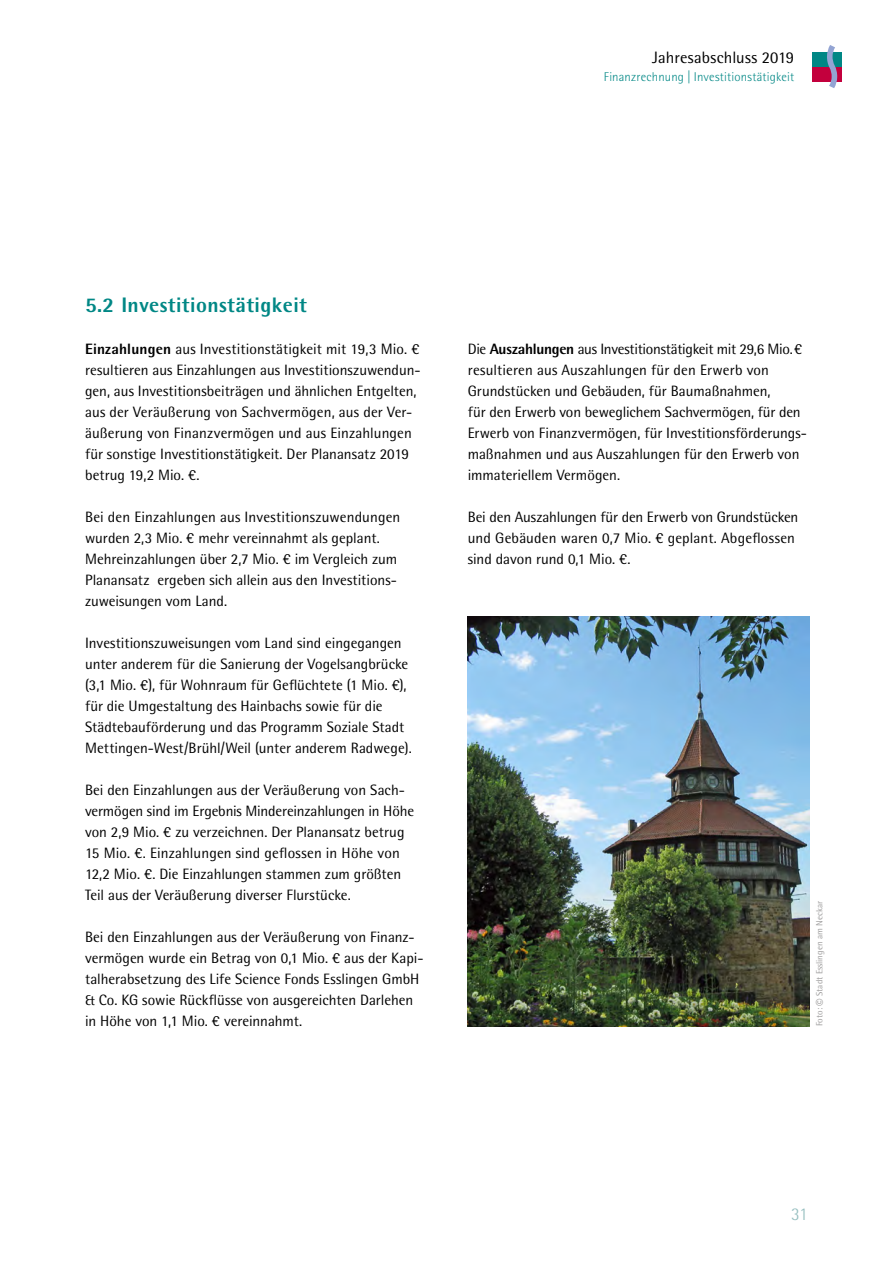
<style>
.page{position:relative;width:893px;height:1263px;background:#fff}
.page>*{position:absolute;margin:0;border:0;box-sizing:border-box;transform-origin:0 0}
.H3_headline_bold_grü{font:800 21px "Rotis Semi Sans Pro";letter-spacing:.02em;color:#008785}
.t1{font:300 18px "Rotis Semi Sans Pro";color:#95bebf}
.t2{font:16.5px "Rotis Semi Sans Pro";letter-spacing:.01em;color:#000}
.P_copy_10_14{font:15px/21px "Rotis Semi Sans Pro";color:#000}
.t3{font:300 12.75px "Rotis Semi Sans Pro";letter-spacing:.015em;color:#008785}
.t4{font:9px "Rotis Semi Sans Pro";color:#9c9b9b}
.s1{font-weight:800}
.s2{font-size:15px}
</style>
<div class="page">
<div style="left:812px;top:52px;width:30px;height:15px;background:#008785"></div>
<div style="left:812px;top:67px;width:30px;height:15px;background:#c3003d"></div>
<svg style="left:827px;top:45px;width:10px;height:43px"></svg>
<img style="left:468px;top:617px;width:342px;height:409px">
<p class="t2" style="left:652px;top:48px;width:143px">Jahresabschluss 2019</p>
<p class="t3" style="left:604px;top:69px;width:192px">Finanzrechnung | Investitionstätigkeit</p>
<h3 class="H3_headline_bold_grü" style="left:85px;top:292px;width:223px">5.2 Investitionstätigkeit</h3>
<p class="P_copy_10_14" style="left:85px;top:339px;width:337px"><span class="s1">Einzahlungen</span> aus Investitionstätigkeit mit 19,3 Mio. € resultieren aus Einzahlungen aus Investitionszuwendun&shy;gen, aus Investitionsbeiträgen und ähnlichen Entgelten, aus der Veräußerung von Sachvermögen, aus der Ver&shy;äußerung von Finanzvermögen und aus Einzahlungen für sonstige Investitionstätigkeit. Der Planansatz 2019 betrug 19,2 Mio. €.</p>
<p class="P_copy_10_14" style="left:85px;top:507px;width:317px">Bei den Einzahlungen aus Investitionszuwendungen wurden 2,3 Mio. € mehr vereinnahmt als geplant.<br>Mehreinzahlungen über 2,7 Mio. € im Vergleich zum Planansatz ergeben sich allein aus den Investitions&shy;zuweisungen vom Land.</p>
<p class="P_copy_10_14" style="left:85px;top:633px;width:328px">Investitionszuweisungen vom Land sind eingegangen unter anderem für die Sanierung der Vogelsangbrücke (3,1 Mio. €), für Wohnraum für Geflüchtete (1 Mio. €), für die Umgestaltung des Hainbachs sowie für die Städtebauförderung und das Programm Soziale Stadt Mettingen-West/Brühl/Weil (unter anderem Radwege).</p>
<p class="P_copy_10_14" style="left:85px;top:780px;width:331px">Bei den Einzahlungen aus der Veräußerung von Sach&shy;vermögen sind im Ergebnis Mindereinzahlungen in Höhe von 2,9 Mio. € zu verzeichnen. Der Planansatz betrug 15 Mio. €. Einzahlungen sind geflossen in Höhe von 12,2 Mio. €. Die Einzahlungen stammen zum größten</p>
<p class="P_copy_10_14" style="left:85px;top:885px;width:267px">Teil aus der Veräußerung diverser Flurstücke.</p>
<p class="P_copy_10_14" style="left:85px;top:927px;width:340px">Bei den Einzahlungen aus der Veräußerung von Finanz&shy;vermögen wurde ein Betrag von 0,1 Mio. € aus der Kapi&shy;talherabsetzung des Life Science Fonds Esslingen GmbH &amp; Co. KG sowie Rückflüsse von ausgereichten Darlehen in Höhe von 1,1 Mio. € vereinnahmt.</p>
<p class="P_copy_10_14" style="left:468px;top:339px;width:341px">Die <span class="s1">Auszahlungen</span> aus Investitionstätigkeit mit 29,6 Mio.€ resultieren aus Auszahlungen für den Erwerb von Grundstücken und Gebäuden, für Baumaßnahmen,<br>für den Erwerb von beweglichem Sachvermögen, für den Erwerb von Finanzvermögen, für Investitionsförderungs&shy;maßnahmen und aus Auszahlungen für den Erwerb von immateriellem Vermögen.</p>
<p class="P_copy_10_14" style="left:468px;top:507px;width:332px">Bei den Auszahlungen für den Erwerb von Grundstücken und Gebäuden waren 0,7 Mio. € geplant. Abgeflossen sind davon rund 0,1 Mio. €.</p>
<p class="t4" style="left:814px;top:1026px;width:127px;rotate:-90deg">Foto: <span class="s2">©</span> Stadt Esslingen am Neckar</p>
<p class="t1" style="left:791px;top:1204px;width:18px">31</p>
</div>
